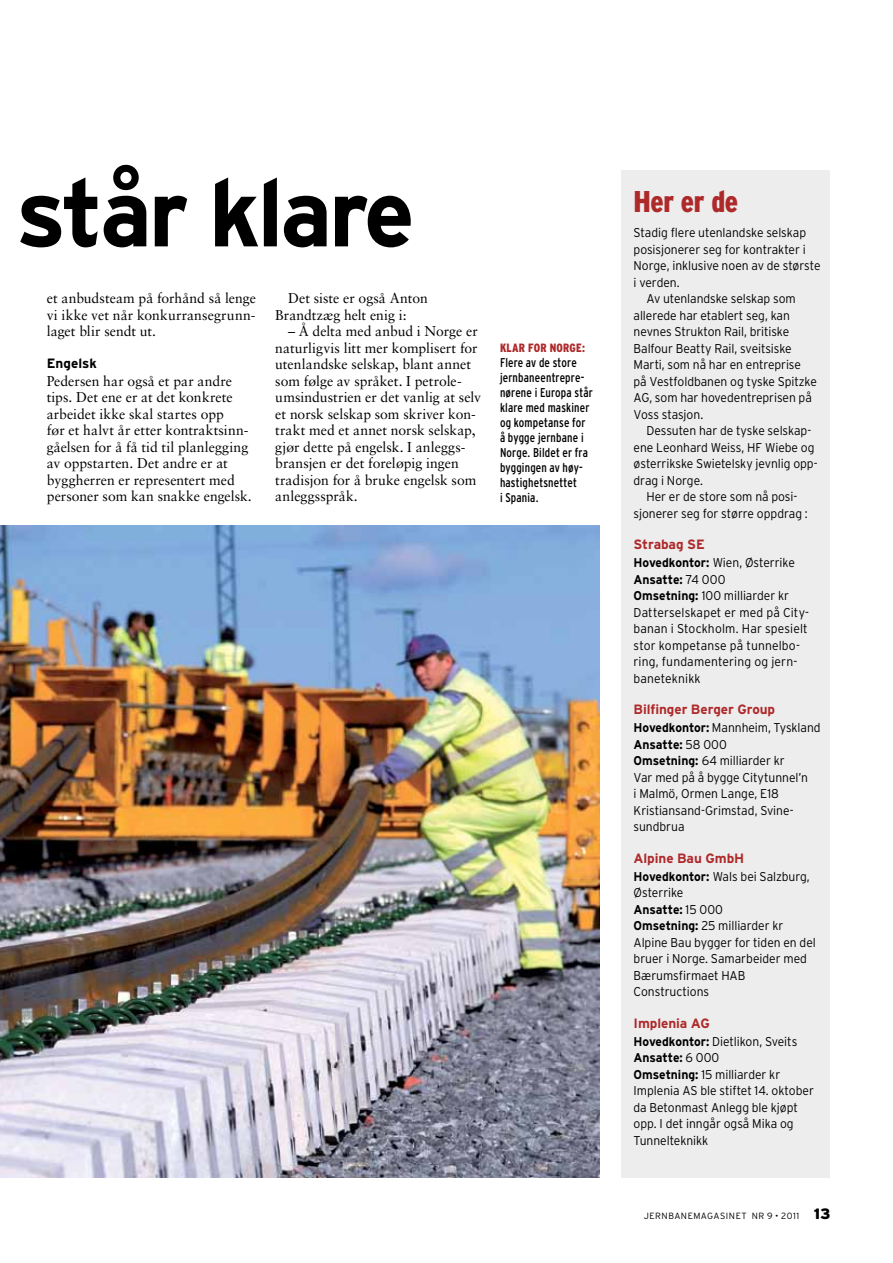
<style>
.page{position:relative;width:893px;height:1263px;background:#fff}
.page>*{position:absolute;margin:0;border:0;box-sizing:border-box;transform-origin:0 0}
.t1{font:700 94.5px "Interstate";letter-spacing:-.04em;color:#000}
.t2{font:900 condensed 30px "Interstate";letter-spacing:-.015em;color:#ae292a}
.t3{font:14.25px/16.5px "Sabon";color:#000}
.t4{font:700 13.5px "Interstate";letter-spacing:-.005em;color:#ae292a}
.t5{font:700 13.5px "Interstate";color:#000}
.t6{font:300 12.75px/16.5px "Interstate";letter-spacing:-.005em;color:#000;scale:.95 1}
.t7{font:condensed 12.75px/15px "Interstate";letter-spacing:.015em;color:#000;scale:.95 1}
.t8{font:900 condensed 12px "Interstate";letter-spacing:.02em;color:#ae292a;scale:.95 1}
.t9{font:300 9px "Interstate";letter-spacing:.05em;color:#000}
.s1{font-weight:700}
.s2{font-weight:900;font-size:15px}
</style>
<div class="page">
<div style="left:621px;top:170px;width:208px;height:1008px;background:#eeeded"></div>
<img style="left:0;top:526px;width:600px;height:652px">
<h1 class="t1" style="left:16px;top:160px;width:401px">står klare</h1>
<p class="t3" style="left:47px;top:290px;width:211px;text-align:justify">et anbudsteam på forhånd så lenge vi ikke vet når konkurransegrunn&shy;laget blir sendt ut.</p>
<p class="t5" style="left:47px;top:355px;width:52px">Engelsk</p>
<p class="t3" style="left:47px;top:372px;width:207px">Pedersen har også et par andre tips. Det ene er at det konkrete arbeidet ikke skal startes opp<br>før et halvt år etter kontraktsinn&shy;gåelsen for å få tid til planlegging av oppstarten. Det andre er at byggherren er representert med personer som kan snakke engelsk.</p>
<p class="t3" style="left:275px;top:290px;width:154px;text-indent:13px">Det siste er også Anton<br>Brandtzæg helt enig i:</p>
<p class="t3" style="left:275px;top:323px;width:207px;text-indent:13px">– Å delta med anbud i Norge er naturligvis litt mer komplisert for utenlandske selskap, blant annet som følge av språket. I petrole&shy;umsindustrien er det vanlig at selv et norsk selskap som skriver kon&shy;trakt med et annet norsk selskap, gjør dette på engelsk. I anleggs&shy;bransjen er det foreløpig ingen tradisjon for å bruke engelsk som anleggsspråk.</p>
<p class="t8" style="left:500px;top:341px;width:91px">KLAR FOR NORGE:</p>
<p class="t7" style="left:500px;top:354px;width:99px">Flere av de store jernbaneentrepre&shy;nørene i Europa står klare med maskiner og kompetanse for å bygge jernbane i<br>Norge. Bildet er fra byggingen av høy&shy;hastighetsnettet<br>i Spania.</p>
<h2 class="t2" style="left:634px;top:185px;width:106px">Her er de</h2>
<p class="t6" style="left:634px;top:224px;width:183px">Stadig flere utenlandske selskap</p>
<p class="t6" style="left:634px;top:241px;width:183px">posisjonerer seg for kontrakter i</p>
<p class="t6" style="left:634px;top:257px;width:198px">N orge, inklusive noen av de største</p>
<p class="t6" style="left:634px;top:274px;width:50px">i verden.</p>
<p class="t6" style="left:646px;top:290px;width:159px">Av utenlandske selskap som</p>
<p class="t6" style="left:634px;top:307px;width:166px">allerede har etablert seg, kan</p>
<p class="t6" style="left:634px;top:323px;width:165px">nevnes Strukton Rail, britiske</p>
<p class="t6" style="left:634px;top:340px;width:168px">-Balfour Beatty Rail, sveitsiske</p>
<p class="t6" style="left:634px;top:356px;width:178px">-Marti, som nå har en entreprise</p>
<p class="t6" style="left:634px;top:373px;width:195px">på Vestfoldbanen og tyske Spitzke</p>
<p class="t6" style="left:634px;top:389px;width:189px">AG, som har hovedentreprisen på</p>
<p class="t6" style="left:634px;top:406px;width:75px">Voss stasjon.</p>
<p class="t6" style="left:646px;top:422px;width:174px">Dessuten har de tyske selskap-</p>
<p class="t6" style="left:634px;top:439px;width:192px">ene Leonhard Weiss, HF Wiebe og</p>
<p class="t6" style="left:634px;top:455px;width:195px">østerrikske Swietelsky jevnlig opp-</p>
<p class="t6" style="left:634px;top:472px;width:75px">drag i Norge.</p>
<p class="t6" style="left:646px;top:488px;width:159px">Her er de store som nå posi-</p>
<p class="t6" style="left:634px;top:505px;width:185px">sjonerer seg for større oppdrag :</p>
<p class="t4" style="left:634px;top:537px;width:73px">Strabag SE</p>
<p class="t6" style="left:634px;top:554px;width:186px"><span class="s1">Hovedkontor:</span> Wien, Østerrike<br><span class="s1">Ansatte:</span> 74 000<br><span class="s1">Omsetning:</span> 100 milliarder kr<br>Datterselskapet er med på City&shy;banan i Stockholm. Har spesielt stor kompetanse på tunnelbo&shy;ring, fundamentering og jern&shy;baneteknikk</p>
<p class="t4" style="left:634px;top:702px;width:143px">Bilfinger Berger Group</p>
<p class="t6" style="left:634px;top:719px;width:198px"><span class="s1">Hovedkontor:</span> Mannheim, Tyskland<br><span class="s1">Ansatte:</span> 58 000<br><span class="s1">Omsetning:</span> 64 milliarder kr<br>Var med på å bygge Citytunnel’n<br>i Malmö, Ormen Lange, E18<br>Kristiansand-Grimstad, Svine&shy;sundbrua</p>
<p class="t4" style="left:634px;top:851px;width:112px">Alpine Bau GmbH</p>
<p class="t6" style="left:634px;top:868px;width:193px"><span class="s1">Hovedkontor:</span> Wals bei Salzburg,<br>Østerrike<br><span class="s1">Ansatte:</span> 15 000<br><span class="s1">Omsetning:</span> 25 milliarder kr<br>Alpine Bau bygger for tiden en del bruer i Norge. Samarbeider med<br>Bærumsfirmaet HAB<br>Constructions</p>
<p class="t4" style="left:634px;top:1016px;width:78px">Implenia AG</p>
<p class="t6" style="left:634px;top:1033px;width:191px"><span class="s1">Hovedkontor:</span> Dietlikon, Sveits<br><span class="s1">Ansatte:</span> 6 000<br><span class="s1">Omsetning:</span> 15 milliarder kr<br>I mplenia AS ble stiftet 14. oktober da Betonmast Anlegg ble kjøpt opp. I det inngår også Mika og<br>Tunnelteknikk</p>
<p class="t9" style="left:644px;top:1211px;width:188px">jernbanemagasinet NR 9 • 2011 <span class="s2">13</span></p>
</div>
